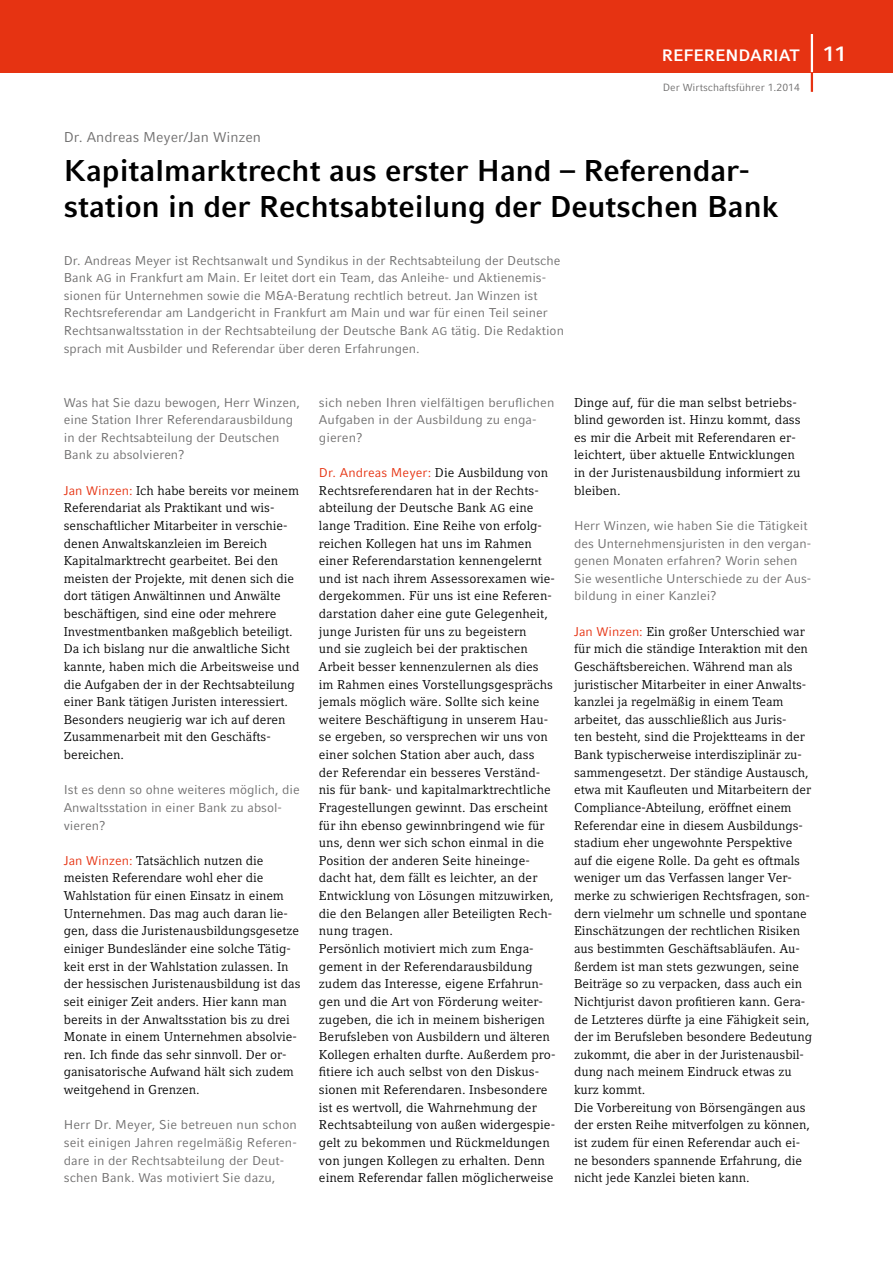
<style>
.page{position:relative;width:893px;height:1263px;background:#fff}
.page>*{position:absolute;margin:0;border:0;box-sizing:border-box;transform-origin:0 0}
.A_Titel{font:700 30px/36px "Compatil Fact LT Pro";color:#000}
.t1{font:700 21px "Compatil Fact LT Pro";color:#fff}
.t2{font:700 16.5px "Compatil Fact LT Pro";color:#fff}
.A_Titel-Autor{font:14.25px "Compatil Fact LT Pro";color:#706f6f}
.A_Absatz-Interview_A{font:12.75px/17.5px "Compatil Letter LT Pro";color:#000}
.A_Absatz{font:12.75px/17.7px "Compatil Letter LT Pro";letter-spacing:.005em;color:#000}
.A_Absatz-Interview_F{font:12.75px/17.7px "Compatil Fact LT Pro";color:#706f6f}
.A_Titel-Vorspann{font:12.75px/17.7px "Compatil Fact LT Pro";color:#706f6f}
.t3{font:10.5px "Compatil Fact LT Pro";color:#706f6f}
.s1{font-size:11.25px}
.s2{font-family:"Compatil Fact LT Pro";color:#e63312}
</style>
<div class="page">
<div style="left:0;top:0;width:893px;height:72px;background:#e63312"></div>
<hr style="left:811px;top:34px;width:2px;height:38px;background:#fff">
<hr style="left:811px;top:72px;width:2px;height:20px;background:#e63312">
<p class="t2" style="left:662px;top:46px;width:23px">Referendariat</p>
<h2 class="t1" style="left:823px;top:42px;width:25px">11</h2>
<p class="t3" style="left:663px;top:81px;width:139px">Der Wirtschaftsführer 1.2014</p>
<p class="A_Titel-Autor" style="left:64px;top:129px;width:199px">Dr. Andreas Meyer/Jan Winzen</p>
<p class="A_Titel" style="left:64px;top:153px;width:717px">Kapitalmarktrecht aus erster Hand – Referendar&shy;station in der Rechtsabteilung der Deutschen Bank</p>
<p class="A_Titel-Vorspann" style="left:64px;top:251px;width:502px">Dr. Andreas Meyer ist Rechtsanwalt und Syndikus in der Rechtsabteilung der Deutsche Bank <span class="s1">AG</span> in Frankfurt am Main. Er leitet dort ein Team, das Anleihe- und Aktienemis&shy;sionen für Unternehmen sowie die M&amp;A-Beratung rechtlich betreut. Jan Winzen ist Rechtsreferendar am Landgericht in Frankfurt am Main und war für einen Teil seiner Rechtsanwaltsstation in der Rechtsabteilung der Deutsche Bank <span class="s1">AG</span> tätig. Die Redaktion sprach mit Ausbilder und Referendar über deren Erfahrungen.</p>
<p class="A_Absatz-Interview_F" style="left:64px;top:393px;width:238px">Was hat Sie dazu bewogen, Herr Winzen, eine Station Ihrer Referendarausbildung in der Rechtsabteilung der Deutschen Bank zu absolvieren?</p>
<p class="A_Absatz-Interview_A" style="left:64px;top:482px;width:237px"><span class="s2">Jan Winzen:</span> Ich habe bereits vor meinem Referendariat als Praktikant und wis&shy;senschaftlicher Mitarbeiter in verschie&shy;denen Anwaltskanzleien im Bereich Kapitalmarktrecht gearbeitet. Bei den meisten der Projekte, mit denen sich die dort tätigen Anwältinnen und Anwälte beschäftigen, sind eine oder mehrere Investmentbanken maßgeblich beteiligt.<br>Da ich bislang nur die anwaltliche Sicht kannte, haben mich die Arbeitsweise und die Aufgaben der in der Rechtsabteilung einer Bank tätigen Juristen interessiert.<br>Besonders neugierig war ich auf deren Zusammenarbeit mit den Geschäfts&shy;bereichen.</p>
<p class="A_Absatz-Interview_F" style="left:64px;top:781px;width:237px">Ist es denn so ohne weiteres möglich, die<br>Anwaltsstation in einer Bank zu absol&shy;vieren?</p>
<p class="A_Absatz-Interview_A" style="left:64px;top:852px;width:238px"><span class="s2">Jan Winzen:</span> Tatsächlich nutzen die meisten Referendare wohl eher die Wahlstation für einen Einsatz in einem Unternehmen. Das mag auch daran lie&shy;gen, dass die Juristenausbildungsgesetze einiger Bundesländer eine solche Tätig&shy;keit erst in der Wahlstation zulassen. In der hessischen Juristenausbildung ist das seit einiger Zeit anders. Hier kann man bereits in der Anwaltsstation bis zu drei Monate in einem Unternehmen absolvie&shy;ren. Ich finde das sehr sinnvoll. Der or&shy;ganisatorische Aufwand hält sich zudem weitgehend in Grenzen.</p>
<p class="A_Absatz-Interview_F" style="left:64px;top:1116px;width:235px">Herr Dr. Meyer, Sie betreuen nun schon seit einigen Jahren regelmäßig Referen&shy;dare in der Rechtsabteilung der Deut&shy;schen Bank. Was motiviert Sie dazu,</p>
<p class="A_Absatz-Interview_F" style="left:319px;top:393px;width:237px">sich neben Ihren vielfältigen beruflichen<br>Aufgaben in der Ausbildung zu enga&shy;gieren?</p>
<p class="A_Absatz-Interview_A" style="left:319px;top:464px;width:238px"><span class="s2">Dr. Andreas Meyer:</span> Die Ausbildung von Rechtsreferendaren hat in der Rechts&shy;abteilung der Deutsche Bank <span class="s1">AG</span> eine lange Tradition. Eine Reihe von erfolg&shy;reichen Kollegen hat uns im Rahmen einer Referendarstation kennengelernt und ist nach ihrem Assessorexamen wie&shy;dergekommen. Für uns ist eine Referen&shy;darstation daher eine gute Gelegenheit, junge Juristen für uns zu begeistern<br>und sie zugleich bei der praktischen Arbeit besser kennenzulernen als dies im Rahmen eines Vorstellungsgesprächs jemals möglich wäre. Sollte sich keine weitere Beschäftigung in unserem Hau&shy;se ergeben, so versprechen wir uns von einer solchen Station aber auch, dass der Referendar ein besseres Verständ&shy;nis für bank- und kapitalmarktrechtliche Fragestellungen gewinnt. Das erscheint für ihn ebenso gewinnbringend wie für uns, denn wer sich schon einmal in die Position der anderen Seite hineinge&shy;dacht hat, dem fällt es leichter, an der Entwicklung von Lösungen mitzuwirken, die den Belangen aller Beteiligten Rech&shy;nung tragen.</p>
<p class="A_Absatz" style="left:319px;top:940px;width:238px">Persönlich motiviert mich zum Enga&shy;gement in der Referendarausbildung zudem das Interesse, eigene Erfahrun&shy;gen und die Art von Förderung weiter&shy;zugeben, die ich in meinem bisherigen Berufsleben von Ausbildern und älteren Kollegen erhalten durfte. Außerdem pro&shy;fitiere ich auch selbst von den Diskus&shy;sionen mit Referendaren. Insbesondere ist es wertvoll, die Wahrnehmung der Rechtsabteilung von außen widergespie&shy;gelt zu bekommen und Rückmeldungen von jungen Kollegen zu erhalten. Denn einem Referendar fallen möglicherweise</p>
<p class="A_Absatz" style="left:574px;top:393px;width:228px">Dinge auf, für die man selbst betriebs&shy;blind geworden ist. Hinzu kommt, dass es mir die Arbeit mit Referendaren er&shy;leichtert, über aktuelle Entwicklungen in der Juristenausbildung informiert zu bleiben.</p>
<p class="A_Absatz-Interview_F" style="left:574px;top:517px;width:239px">Herr Winzen, wie haben Sie die Tätigkeit des Unternehmensjuristen in den vergan&shy;genen Monaten erfahren? Worin sehen Sie wesentliche Unterschiede zu der Aus&shy;bildung in einer Kanzlei?</p>
<p class="A_Absatz-Interview_A" style="left:574px;top:622px;width:240px"><span class="s2">Jan Winzen:</span> Ein großer Unterschied war für mich die ständige Interaktion mit den Geschäftsbereichen. Während man als juristischer Mitarbeiter in einer Anwalts&shy;kanzlei ja regelmäßig in einem Team arbeitet, das ausschließlich aus Juris-<br>ten besteht, sind die Projektteams in der Bank typischerweise interdisziplinär zu&shy;sammengesetzt. Der ständige Austausch, etwa mit Kaufleuten und Mitarbeitern der Compliance-Abteilung, eröffnet einem Referendar eine in diesem Ausbildungs&shy;stadium eher ungewohnte Perspektive auf die eigene Rolle. Da geht es oftmals weniger um das Verfassen langer Ver&shy;merke zu schwierigen Rechtsfragen, son&shy;dern vielmehr um schnelle und spontane Einschätzungen der rechtlichen Risiken aus bestimmten Geschäftsabläufen. Au&shy;ßerdem ist man stets gezwungen, seine Beiträge so zu verpacken, dass auch ein Nichtjurist davon profitieren kann. Gera&shy;de Letzteres dürfte ja eine Fähigkeit sein, der im Berufsleben besondere Bedeutung zukommt, die aber in der Juristenausbil&shy;dung nach meinem Eindruck etwas zu kurz kommt.</p>
<p class="A_Absatz" style="left:574px;top:1098px;width:237px">Die Vorbereitung von Börsengängen aus der ersten Reihe mitverfolgen zu können, ist zudem für einen Referendar auch ei&shy;ne besonders spannende Erfahrung, die nicht jede Kanzlei bieten kann.</p>
</div>
